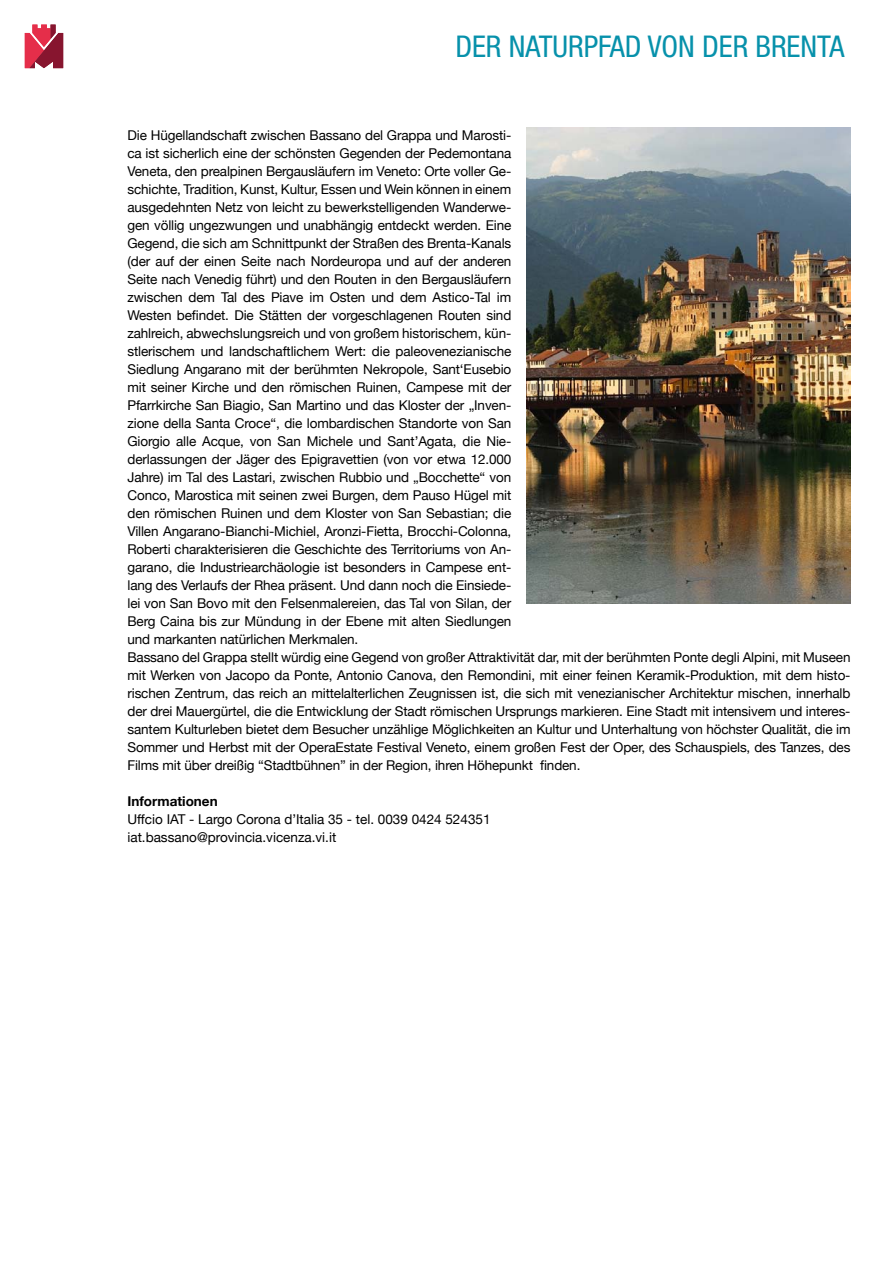
<style>
.page{position:relative;width:893px;height:1263px;background:#fff}
.page>*{position:absolute;margin:0;border:0;box-sizing:border-box;transform-origin:0 0}
.t1{font:condensed 30px "Helvetica Neue";color:#0791ab}
.t2{font:13.5px/18px "Helvetica Neue";letter-spacing:-.01em;color:#000}
.t3{font:700 13.5px "Helvetica Neue";color:#000}
</style>
<div class="page">
<svg style="left:25px;top:25px;width:38px;height:43px;background:#c2455c"></svg>
<img style="left:526px;top:128px;width:324px;height:476px">
<h1 class="t1" style="left:455px;top:29px;width:391px">DER NATURPFAD VON DER BRENTA</h1>
<p class="t2" style="left:127px;top:126px;width:725px">Die Hügellandschaft zwischen Bassano del Grappa und Marosti-<br>ca ist sicherlich eine der schönsten Gegenden der Pedemontana<br>Veneta, den prealpinen Bergausläufern im Veneto: Orte voller Ge-<br>schichte, Tradition, Kunst, Kultur, Essen und Wein können in einem<br>ausgedehnten Netz von leicht zu bewerkstelligenden Wanderwe-<br>gen völlig ungezwungen und unabhängig entdeckt werden. Eine<br>Gegend, die sich am Schnittpunkt der Straßen des Brenta-Kanals<br>(der auf der einen Seite nach Nordeuropa und auf der anderen<br>Seite nach Venedig führt) und den Routen in den Bergausläufern<br>zwischen dem Tal des Piave im Osten und dem Astico-Tal im<br>Westen befindet. Die Stätten der vorgeschlagenen Routen sind<br>zahlreich, abwechslungsreich und von großem historischem, kün-<br>stlerischem und landschaftlichem Wert: die paleovenezianische<br>Siedlung Angarano mit der berühmten Nekropole, Sant‘Eusebio<br>mit seiner Kirche und den römischen Ruinen, Campese mit der<br>Pfarrkirche San Biagio, San Martino und das Kloster der „Inven-<br>zione della Santa Croce“, die lombardischen Standorte von San<br>Giorgio alle Acque, von San Michele und Sant’Agata, die Nie-<br>derlassungen der Jäger des Epigravettien (von vor etwa 12.000<br>Jahre) im Tal des Lastari, zwischen Rubbio und „Bocchette“ von<br>Conco, Marostica mit seinen zwei Burgen, dem Pauso Hügel mit<br>den römischen Ruinen und dem Kloster von San Sebastian; die<br>Villen Angarano-Bianchi-Michiel, Aronzi-Fietta, Brocchi-Colonna,<br>Roberti charakterisieren die Geschichte des Territoriums von An-<br>garano, die Industriearchäologie ist besonders in Campese ent-<br>lang des Verlaufs der Rhea präsent. Und dann noch die Einsiede-<br>lei von San Bovo mit den Felsenmalereien, das Tal von Silan, der<br>Berg Caina bis zur Mündung in der Ebene mit alten Siedlungen<br>und markanten natürlichen Merkmalen.<br>Bassano del Grappa stellt würdig eine Gegend von großer Attraktivität dar, mit der berühmten Ponte degli Alpini, mit Museen mit Werken von Jacopo da Ponte, Antonio Canova, den Remondini, mit einer feinen Keramik-Produktion, mit dem histo&shy;rischen Zentrum, das reich an mittelalterlichen Zeugnissen ist, die sich mit venezianischer Architektur mischen, innerhalb der drei Mauergürtel, die die Entwicklung der Stadt römischen Ursprungs markieren. Eine Stadt mit intensivem und interes&shy;santem Kulturleben bietet dem Besucher unzählige Möglichkeiten an Kultur und Unterhaltung von höchster Qualität, die im Sommer und Herbst mit der OperaEstate Festival Veneto, einem großen Fest der Oper, des Schauspiels, des Tanzes, des Films mit über dreißig “Stadtbühnen” in der Region, ihren Höhepunkt finden.</p>
<p class="t3" style="left:127px;top:793px;width:92px">Informationen</p>
<p class="t2" style="left:127px;top:810px;width:365px">Uffcio IAT - Largo Corona d’Italia 35 - tel. 0039 0424 524351 iat.bassano@provincia.vicenza.vi.it</p>
</div>
